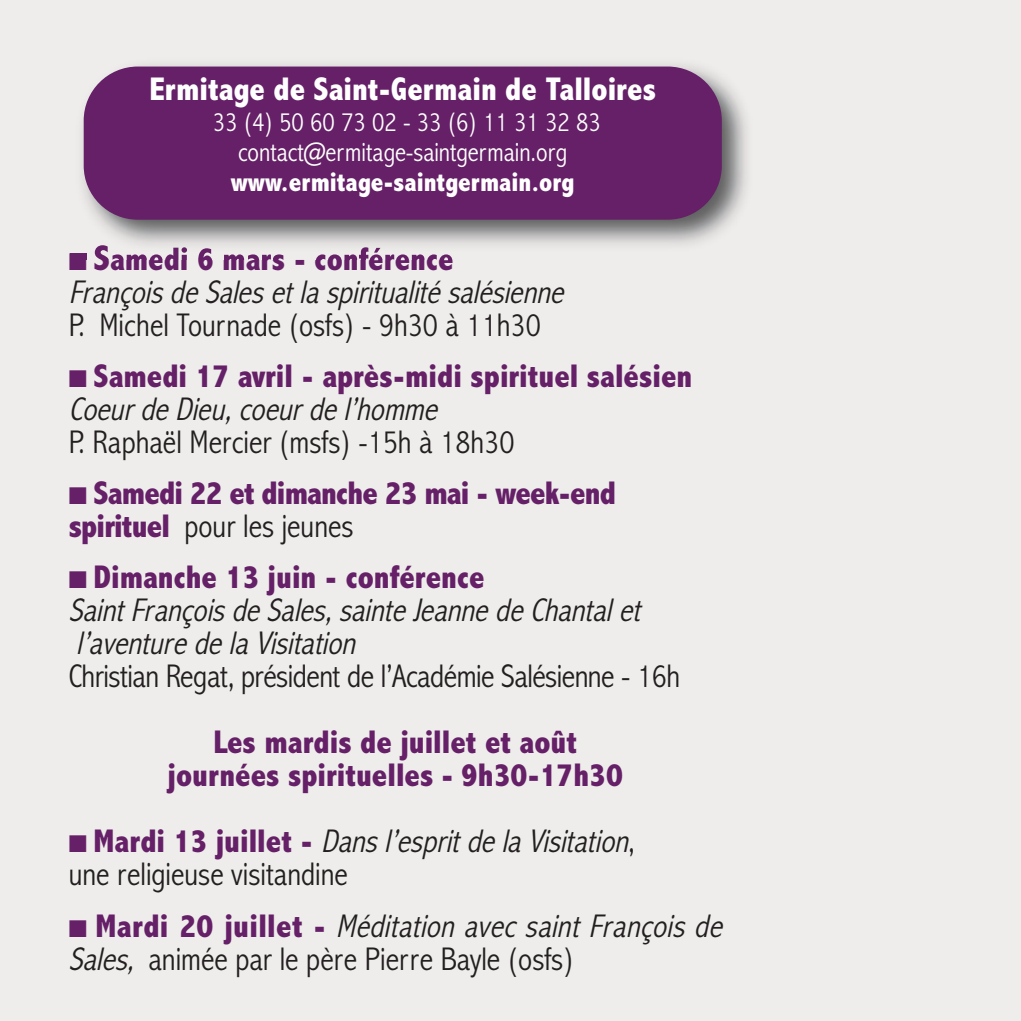
<style>
.page{position:relative;width:1021px;height:1021px;background:#fff}
.page>*{position:absolute;margin:0;border:0;box-sizing:border-box;transform-origin:0 0}
.t1{font:italic 300 condensed 33px/33px "Abadi";color:#231f20}
.t2{font:800 condensed 33px/33px "Abadi";color:#652067}
.t3{font:300 condensed 33px "Abadi";color:#231f20}
.t4{font:800 condensed 33px/33px "Abadi";letter-spacing:-.025em;color:#652067}
.t5{font:800 condensed 33px "Abadi";color:#fff}
.t6{font:300 condensed 27px/30px "Abadi";color:#fff;text-align:center}
.t7{font:800 condensed 27px "Abadi";color:#fff}
.s1{color:#652067}
.s2{font-weight:800;font-style:normal;font-size:36px;color:#652067}
.s3{font-weight:800;font-style:normal;color:#652067}
.s4{font-weight:300;font-style:italic;color:#231f20}
.s5{font-weight:300;color:#231f20}
.s6{font-style:normal}
</style>
<div class="page">
<div style="left:0;top:0;width:1020px;height:1020px;background:#efedec"></div>
<img style="left:82px;top:64px;width:666px;height:195px">
<img style="left:70px;top:253px;width:16px;height:6px">
<img style="left:95px;top:245px;width:14px;height:14px">
<img style="left:111px;top:247px;width:231px;height:12px">
<div style="left:84px;top:67px;width:637px;height:153px;background:#652067;border-radius:54px"></div>
<p class="t5" style="left:149px;top:70px;width:508px">Ermitage de Saint-Germain de Talloires</p>
<p class="t6" style="left:213px;top:106px;width:389px">33 (4) 50 60 73 02 - 33 (6) 11 31 32 83 contact@ermitage-saintgermain.org</p>
<p class="t7" style="left:231px;top:165px;width:345px">www.ermitage-saintgermain.org</p>
<p class="t1" style="left:69px;top:242px;width:504px"><span class="s1">■</span> <span class="s2">S</span><span class="s3">amedi 6 mars - conférence<br></span>François de Sales et la spiritualité salésienne</p>
<p class="t3" style="left:69px;top:305px;width:474px">P. Michel Tournade (osfs) - 9h30 à 11h30</p>
<p class="t2" style="left:69px;top:359px;width:625px">■ Samedi 17 avril - après-midi spirituel salésien<br><span class="s4">Coeur de Dieu, coeur de l’homme</span></p>
<p class="t3" style="left:69px;top:422px;width:447px">P. Raphaël Mercier (msfs) -15h à 18h30</p>
<p class="t4" style="left:69px;top:476px;width:548px">■ Samedi 22 et dimanche 23 mai - week-end spirituel <span class="s5">pour les jeunes</span></p>
<p class="t1" style="left:69px;top:560px;width:581px"><span class="s1">■</span> <span class="s3">Dimanche 13 juin - conférence<br></span>Saint François de Sales, sainte Jeanne de Chantal et l’aventure de la Visitation</p>
<p class="t3" style="left:69px;top:656px;width:613px">Christian Regat, président de l’Académie Salésienne - 16h</p>
<p class="t2" style="left:167px;top:725px;width:457px;text-align:center">Les mardis de juillet et août journées spirituelles - 9h30-17h30</p>
<p class="t1" style="left:69px;top:824px;width:569px"><span class="s1">■</span> <span class="s3">M ard i 1 3 j u i l l et -</span> Dans l’esprit de la Visitation<span class="s6">, une religieuse visitandine</span></p>
<p class="t1" style="left:69px;top:908px;width:662px"><span class="s1">■</span> <span class="s3">M a r d i 2 0 j u i l l e t -</span> Méditation avec saint François de<br>Sales, <span class="s6">animée par le père Pierre Bayle (osfs)</span></p>
</div>
